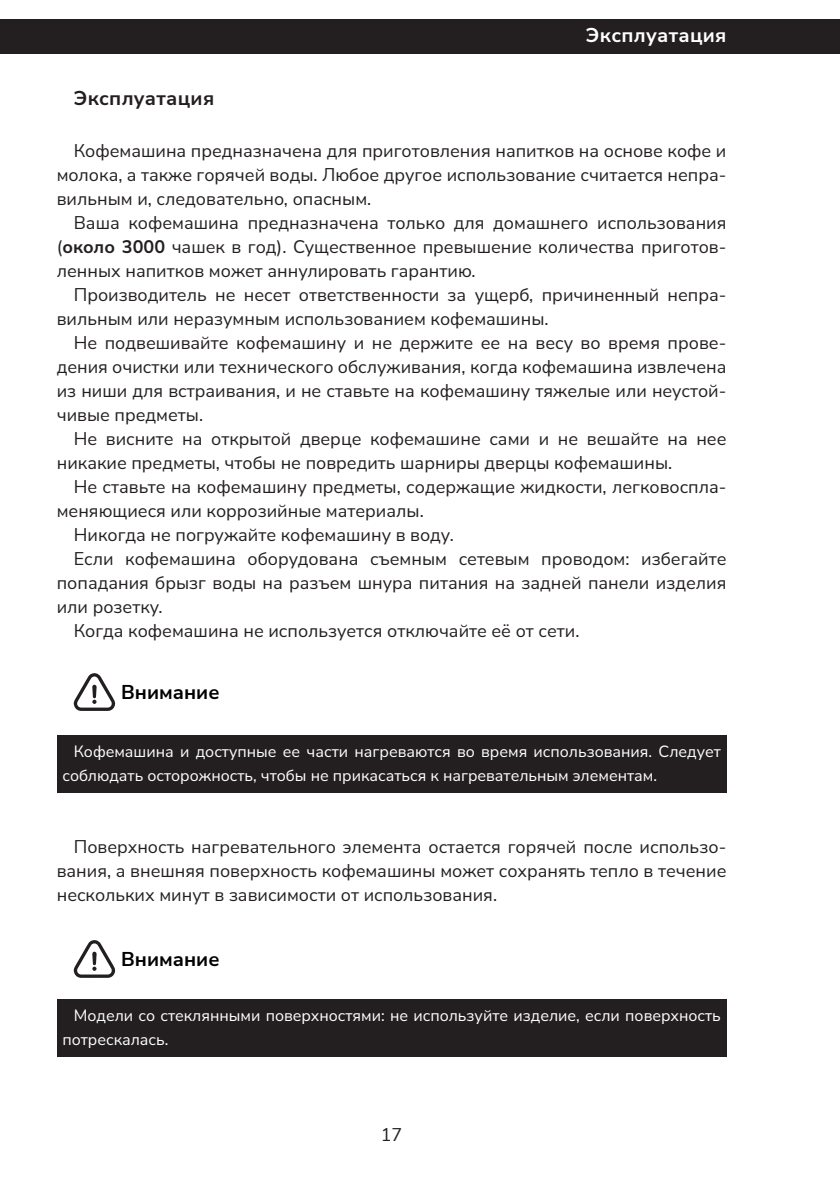
<style>
.page{position:relative;width:840px;height:1191px;background:#fff}
.page>*{position:absolute;margin:0;border:0;box-sizing:border-box;transform-origin:0 0}
.Внимание{font:700 20px "Nunito Sans";color:#000}
.Колонтитул_Верх{font:700 20px "Nunito Sans";letter-spacing:.015em;color:#fff}
.Заголовок_1{font:700 20px "Nunito Sans";letter-spacing:.015em;color:#231f20}
.Основной{font:18px/24px "Nunito Sans";color:#231f20;text-align:justify}
.Основной_Черный_Вниман{font:16px/24px "Nunito Sans";color:#fff}
.s1{font-weight:700}
</style>
<div class="page">
<div style="left:0;top:19px;width:839px;height:35px;background:#231f20"></div>
<div style="left:57px;top:735px;width:669px;height:57px;background:#231f20"></div>
<svg style="left:74px;top:673px;width:42px;height:38px"></svg>
<div style="left:57px;top:999px;width:669px;height:57px;background:#231f20"></div>
<svg style="left:74px;top:940px;width:42px;height:37px"></svg>
<p class="Колонтитул_Верх" style="left:585px;top:21px;width:142px">Эксплуатация</p>
<p class="Заголовок_1" style="left:74px;top:84px;width:142px">Эксплуатация</p>
<p class="Основной" style="left:57px;top:138px;width:670px;text-indent:17px">Кофемашина предназначена для приготовления напитков на основе кофе и молока, а также горячей воды. Любое другое использование считается непра&shy;вильным и, следовательно, опасным.</p>
<p class="Основной" style="left:57px;top:210px;width:670px;text-indent:17px">Ваша кофемашина предназначена только для домашнего использования (<span class="s1">около 3000</span> чашек в год). Существенное превышение количества приготов&shy;ленных напитков может аннулировать гарантию.</p>
<p class="Основной" style="left:57px;top:282px;width:670px;text-indent:17px">Производитель не несет ответственности за ущерб, причиненный непра&shy;вильным или неразумным использованием кофемашины.</p>
<p class="Основной" style="left:57px;top:330px;width:670px;text-indent:17px">Не подвешивайте кофемашину и не держите ее на весу во время прове&shy;дения очистки или технического обслуживания, когда кофемашина извлечена из ниши для встраивания, и не ставьте на кофемашину тяжелые или неустой&shy;чивые предметы.</p>
<p class="Основной" style="left:57px;top:426px;width:670px;text-indent:17px">Не висните на открытой дверце кофемашине сами и не вешайте на нее никакие предметы, чтобы не повредить шарниры дверцы кофемашины.</p>
<p class="Основной" style="left:57px;top:474px;width:670px;text-indent:17px">Не ставьте на кофемашину предметы, содержащие жидкости, легковоспла&shy;меняющиеся или коррозийные материалы.</p>
<p class="Основной" style="left:74px;top:522px;width:381px">Никогда не погружайте кофемашину в воду.</p>
<p class="Основной" style="left:57px;top:546px;width:670px;text-indent:17px">Если кофемашина оборудована съемным сетевым проводом: избегайте попадания брызг воды на разъем шнура питания на задней панели изделия или розетку.</p>
<p class="Основной" style="left:74px;top:618px;width:507px">Когда кофемашина не используется отключайте её от сети.</p>
<p class="Внимание" style="left:121px;top:678px;width:100px">Внимание</p>
<p class="Основной_Черный_Вниман" style="left:62px;top:739px;width:659px;text-indent:11px">Кофемашина и доступные ее части нагреваются во время использования. Следует соблюдать осторожность, чтобы не прикасаться к нагревательным элементам.</p>
<p class="Основной" style="left:57px;top:834px;width:670px;text-indent:17px">Поверхность нагревательного элемента остается горячей после использо&shy;вания, а внешняя поверхность кофемашины может сохранять тепло в течение нескольких минут в зависимости от использования.</p>
<p class="Внимание" style="left:121px;top:945px;width:100px">Внимание</p>
<p class="Основной_Черный_Вниман" style="left:62px;top:1003px;width:659px;text-indent:11px">Модели со стеклянными поверхностями: не используйте изделие, если поверхность потрескалась.</p>
<p class="Основной" style="left:380px;top:1122px;width:23px">17</p>
</div>
